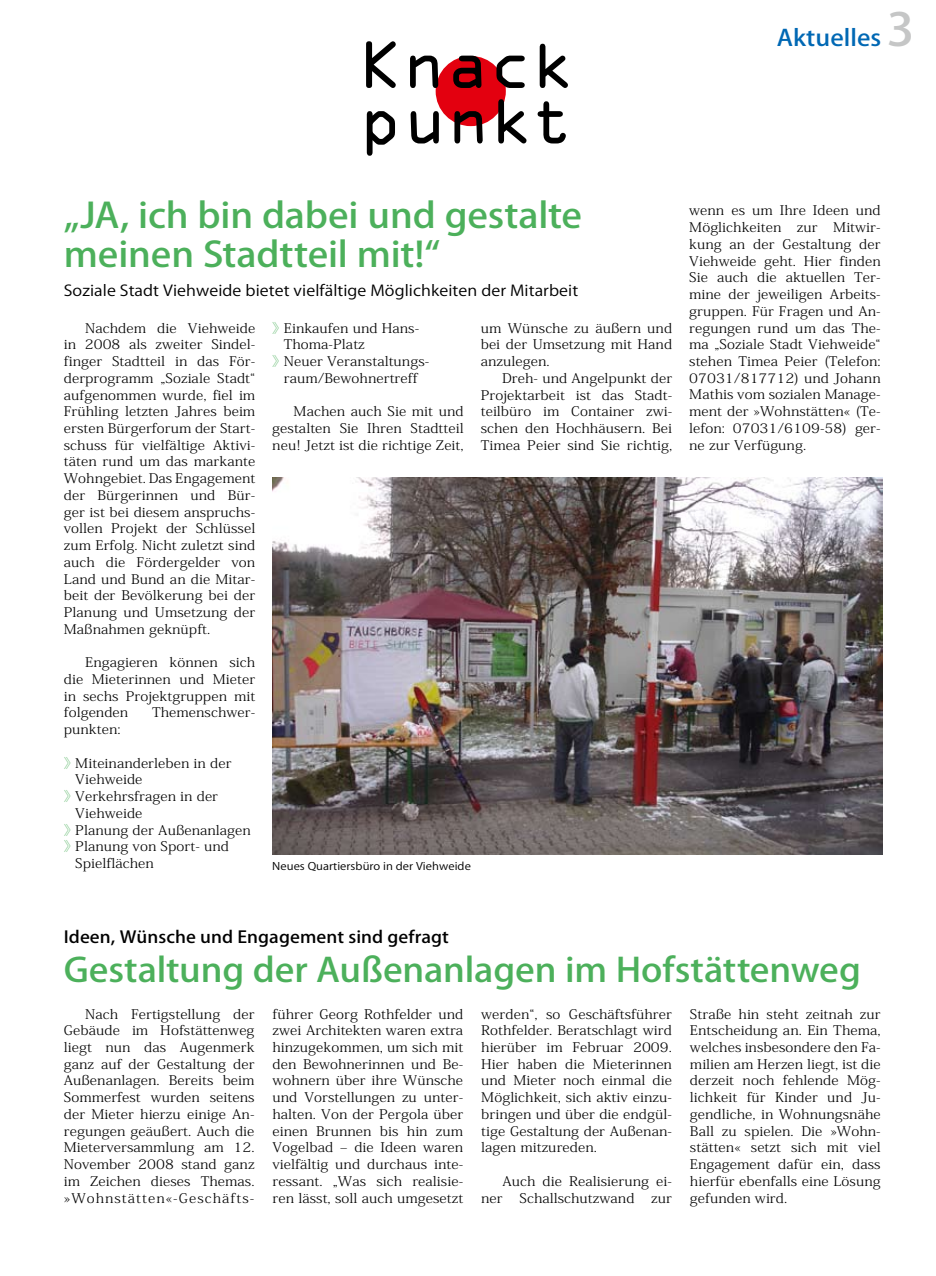
<style>
.page{position:relative;width:936px;height:1276px;background:#fff}
.page>*{position:absolute;margin:0;border:0;box-sizing:border-box;transform-origin:0 0}
.t1{font:60px/55.5px "OCRA Std";color:#000}
.t2{font:500 34.5px/39px "Koz Go Std";letter-spacing:-.005em;color:#4cb05b;scale:1.1 1}
.t3{font:500 33px "Koz Go Std";letter-spacing:-.005em;color:#4cb05b;scale:1.1 1}
.t4{font:500 22.5px "Koz Go Std";color:#0068b4;scale:1.1 1}
.t5{font:500 16.5px "Koz Go Std";letter-spacing:.005em;color:#000;scale:1.1 1}
.t6{font:15px "Koz Go Std";letter-spacing:.005em;color:#000;scale:1.1 1}
.t7{font:300 13.2px/16.6px "Koz Min Std";letter-spacing:.005em;color:#000;text-align:justify;scale:1.1 1}
.t8{font:10.5px "Koz Go Std";letter-spacing:.005em;color:#000;scale:1.1 1}
.s1{font-size:45px;color:#c5c6c6}
.s2{color:#4cb05b}
</style>
<div class="page">
<img style="left:272px;top:477px;width:610px;height:377px">
<div style="left:435px;top:56px;width:71px;height:70px;background:#e3000f;border-radius:50%"></div>
<h1 class="t1" style="left:359px;top:43px;width:217px">Knack punkt</h1>
<h3 class="t4" style="left:776px;top:23px;width:127px">Aktuelles <span class="s1">3</span></h3>
<h2 class="t2" style="left:64px;top:198px;width:473px">„JA, ich bin dabei und gestalte meinen Stadtteil mit!“</h2>
<p class="t6" style="left:64px;top:281px;width:469px">Soziale Stadt Viehweide bietet vielfältige Möglichkeiten der Mitarbeit</p>
<p class="t7" style="left:64px;top:319px;width:175px;text-indent:21px">Nachdem die Viehweide in 2008 als zweiter Sindel&shy;finger Stadtteil in das För&shy;derprogramm „Soziale Stadt“ aufgenommen wurde, fiel im Frühling letzten Jahres beim ersten Bürgerforum der Start&shy;schuss für vielfältige Aktivi&shy;täten rund um das markante Wohngebiet. Das Engagement der Bürgerinnen und Bür&shy;ger ist bei diesem anspruchs&shy;vollen Projekt der Schlüssel zum Erfolg. Nicht zuletzt sind auch die Fördergelder von Land und Bund an die Mitar&shy;beit der Bevölkerung bei der Planung und Umsetzung der Maßnahmen geknüpft.</p>
<p class="t7" style="left:64px;top:654px;width:175px;text-indent:21px">Engagieren können sich die Mieterinnen und Mieter in sechs Projektgruppen mit folgenden</p>
<p class="t7" style="left:152px;top:704px;width:95px">Themenschwer-</p>
<p class="t7" style="left:64px;top:721px;width:53px">punkten:</p>
<p class="t7" style="left:64px;top:754px;width:154px"><span class="s2">》</span> Miteinanderleben in der</p>
<p class="t7" style="left:75px;top:771px;width:63px">Viehweide</p>
<p class="t7" style="left:64px;top:788px;width:142px"><span class="s2">》</span> Verkehrsfragen in der</p>
<p class="t7" style="left:75px;top:804px;width:63px">Viehweide</p>
<p class="t7" style="left:64px;top:821px;width:171px"><span class="s2">》</span> Planung der Außenanlagen</p>
<p class="t7" style="left:64px;top:838px;width:152px"><span class="s2">》</span> Planung von Sport- und</p>
<p class="t7" style="left:75px;top:855px;width:73px">Spielflächen</p>
<p class="t7" style="left:272px;top:319px;width:135px"><span class="s2">》</span> Einkaufen und Hans-</p>
<p class="t7" style="left:284px;top:336px;width:75px">Thoma-Platz</p>
<p class="t7" style="left:272px;top:353px;width:144px"><span class="s2">》</span> Neuer Veranstaltungs-</p>
<p class="t7" style="left:284px;top:370px;width:123px">raum/Bewohnertreff</p>
<p class="t7" style="left:272px;top:403px;width:175px;text-indent:21px">Machen auch Sie mit und gestalten Sie Ihren Stadtteil neu! Jetzt ist die richtige Zeit,</p>
<p class="t7" style="left:480px;top:319px;width:175px">um Wünsche zu äußern und bei der Umsetzung mit Hand anzulegen.</p>
<p class="t7" style="left:480px;top:370px;width:175px;text-indent:21px">Dreh- und Angelpunkt der Projektarbeit ist das Stadt&shy;teilbüro im Container zwi&shy;schen den Hochhäusern. Bei Timea Peier sind Sie richtig,</p>
<p class="t8" style="left:272px;top:859px;width:182px">Neues Quartiersbüro in der Viehweide</p>
<p class="t7" style="left:689px;top:202px;width:175px">wenn es um Ihre Ideen und Möglichkeiten zur Mitwir&shy;kung an der Gestaltung der Viehweide geht. Hier finden Sie auch die aktuellen Ter&shy;mine der jeweiligen Arbeits&shy;gruppen. Für Fragen und An&shy;regungen rund um das The&shy;ma „Soziale Stadt Viehweide“ stehen Timea Peier (Telefon:<br>07031/817712) und Johann Mathis vom sozialen Manage&shy;ment der »Wohnstätten« (Te&shy;lefon: 07031/6109-58) ger&shy;ne zur Verfügung.</p>
<p class="t5" style="left:64px;top:927px;width:351px">Ideen, Wünsche und Engagement sind gefragt</p>
<h3 class="t3" style="left:64px;top:949px;width:726px">Gestaltung der Außenanlagen im Hofstättenweg</h3>
<p class="t7" style="left:64px;top:1005px;width:175px;text-indent:21px">Nach Fertigstellung der Gebäude im Hofstättenweg liegt nun das Augenmerk ganz auf der Gestaltung der Außenanlagen. Bereits beim Sommerfest wurden seitens der Mieter hierzu einige An&shy;regungen geäußert. Auch die Mieterversammlung am 12.<br>November 2008 stand ganz im Zeichen dieses Themas. »Wohnstätten«-Geschäfts-</p>
<p class="t7" style="left:272px;top:1005px;width:175px">führer Georg Rothfelder und zwei Architekten waren extra hinzugekommen, um sich mit den Bewohnerinnen und Be&shy;wohnern über ihre Wünsche und Vorstellungen zu unter&shy;halten. Von der Pergola über einen Brunnen bis hin zum Vogelbad – die Ideen waren vielfältig und durchaus inte&shy;ressant. „Was sich realisie&shy;ren lässt, soll auch umgesetzt</p>
<p class="t7" style="left:481px;top:1005px;width:175px">werden“, so Geschäftsführer Rothfelder. Beratschlagt wird hierüber im Februar 2009.<br>Hier haben die Mieterinnen und Mieter noch einmal die Möglichkeit, sich aktiv einzu&shy;bringen und über die endgül&shy;tige Gestaltung der Außenan&shy;lagen mitzureden.</p>
<p class="t7" style="left:690px;top:1005px;width:175px">Straße hin steht zeitnah zur Entscheidung an. Ein Thema, welches insbesondere den Fa&shy;milien am Herzen liegt, ist die derzeit noch fehlende Mög&shy;lichkeit für Kinder und Ju&shy;gendliche, in Wohnungsnähe Ball zu spielen. Die »Wohn&shy;stätten« setzt sich mit viel Engagement dafür ein, dass hierfür ebenfalls eine Lösung gefunden wird.</p>
<p class="t7" style="left:481px;top:1172px;width:175px;text-indent:21px">Auch die Realisierung ei&shy;ner</p>
<p class="t7" style="left:519px;top:1189px;width:106px">Schallschutzwand</p>
<p class="t7" style="left:651px;top:1189px;width:20px">zur</p>
</div>
